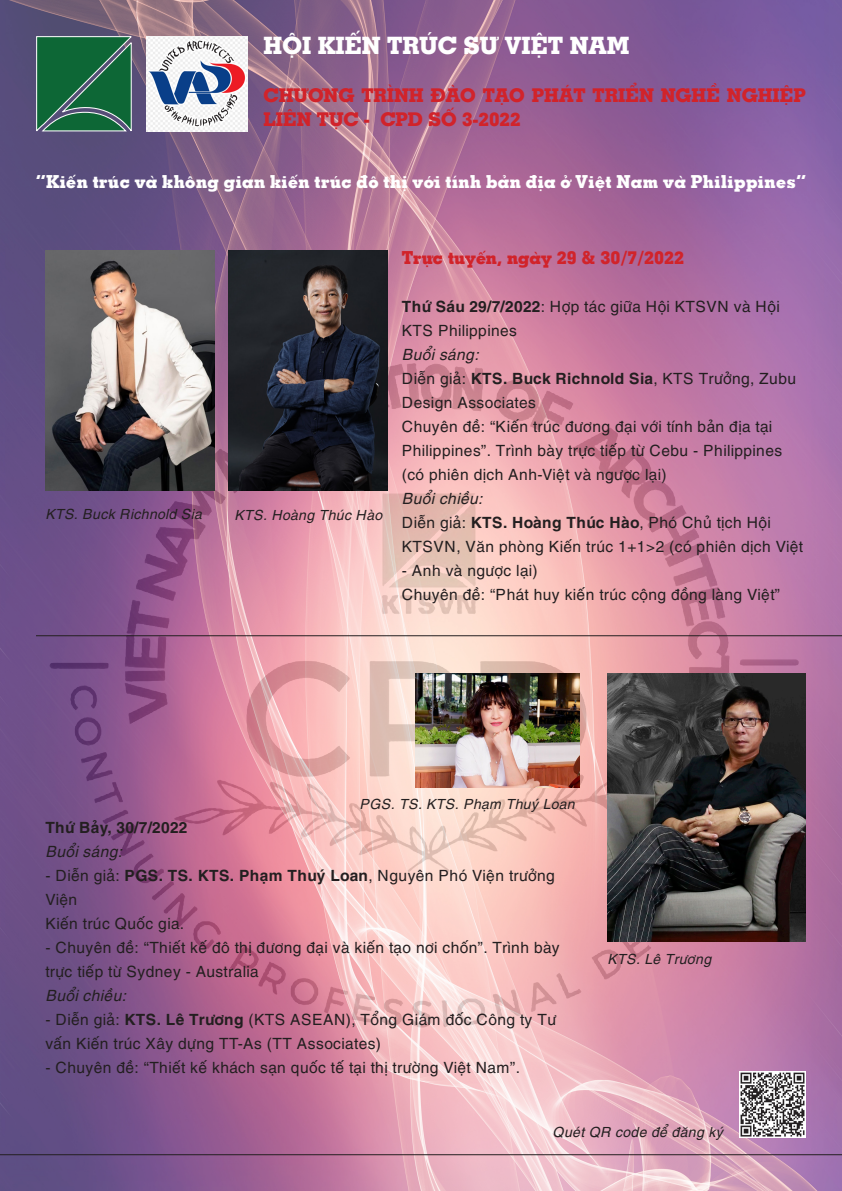
<style>
.page{position:relative;width:842px;height:1191px;background:#fff}
.page>*{position:absolute;margin:0;border:0;box-sizing:border-box;transform-origin:0 0}
.t1{font:24px "Geo Slab 703 Extra";color:#fff}
.t2{font:19px/24px "Geo Slab 703 Extra";color:#d1232a}
.t3{font:18px "Geo Slab 703 Extra";letter-spacing:.025em;color:#fff}
.t4{font:18px "Geo Slab 703 Extra";color:#d1232a}
.t5{font:15.5px/24px "UTM Helve";color:#231f20}
.t6{font:italic 15.5px "UTM Helve";color:#231f20}
.t7{font:700 15.5px "UTM Helve";color:#231f20}
.t8{font:italic 14px "UTM Helve";color:#231f20}
.s1{font-weight:700}
</style>
<div class="page">
<img style="left:0;top:0;width:842px;height:1191px">
<img style="left:45px;top:293px;width:761px;height:760px">
<img style="left:45px;top:251px;width:169px;height:239px">
<img style="left:415px;top:673px;width:164px;height:114px">
<img style="left:228px;top:251px;width:160px;height:239px">
<img style="left:607px;top:673px;width:199px;height:268px">
<img style="left:146px;top:36px;width:102px;height:96px">
<hr style="left:36px;top:635px;width:806px;height:1px;background:#231f20">
<hr style="left:0;top:1154px;width:842px;height:1px;background:#231f20">
<svg style="left:36px;top:36px;width:96px;height:96px;background:#28714d"></svg>
<img style="left:740px;top:1071px;width:66px;height:67px">
<p class="t1" style="left:264px;top:28px;width:367px">HỘI KIẾN TRÚC SƯ VIỆT NAM</p>
<p class="t2" style="left:264px;top:83px;width:544px">CHƯƠNG TRÌNH ĐÀO TẠO PHÁT TRIỂN NGHỀ NGHIỆP<br>LIÊN TỤC - CPD SỐ 3-2022</p>
<p class="t3" style="left:36px;top:168px;width:771px">“Kiến trúc và không gian kiến trúc đô thị với tính bản địa ở Việt Nam và Philippines”</p>
<p class="t8" style="left:45px;top:502px;width:158px">KTS. Buck Richnold Sia</p>
<p class="t8" style="left:234px;top:504px;width:149px">KTS. Hoàng Thúc Hào</p>
<p class="t4" style="left:402px;top:245px;width:284px">Trực tuyến, ngày 29 &amp; 30/7/2022</p>
<p class="t5" style="left:402px;top:293px;width:380px"><span class="s1">Thứ Sáu 29/7/2022</span>: Hợp tác giữa Hội KTSVN và Hội<br>KTS Philippines</p>
<p class="t6" style="left:402px;top:342px;width:79px">Buổi sáng:</p>
<p class="t5" style="left:402px;top:365px;width:396px">Diễn giả: <span class="s1">KTS. Buck Richnold Sia</span>, KTS Trưởng, Zubu<br>Design Associates</p>
<p class="t5" style="left:402px;top:413px;width:382px">Chuyên đề: “Kiến trúc đương đại với tính bản địa tại<br>Philippines”. Trình bày trực tiếp từ Cebu - Philippines (có phiên dịch Anh-Việt và ngược lại)</p>
<p class="t6" style="left:402px;top:486px;width:82px">Buổi chiều:</p>
<p class="t5" style="left:402px;top:509px;width:403px">Diễn giả: <span class="s1">KTS. Hoàng Thúc Hào</span>, Phó Chủ tịch Hội<br>KTSVN, Văn phòng Kiến trúc 1+1&gt;2 (có phiên dịch Việt</p>
<p class="t5" style="left:402px;top:557px;width:138px">- Anh và ngược lại)</p>
<p class="t5" style="left:402px;top:581px;width:380px">Chuyên đề: “Phát huy kiến trúc cộng đồng làng Việt”</p>
<p class="t8" style="left:359px;top:793px;width:217px">PGS. TS. KTS. Phạm Thuý Loan</p>
<p class="t7" style="left:45px;top:814px;width:144px">Thứ Bảy, 30/7/2022</p>
<p class="t6" style="left:45px;top:839px;width:79px">Buổi sáng:</p>
<p class="t5" style="left:45px;top:862px;width:511px">- Diễn giả: <span class="s1">PGS. TS. KTS. Phạm Thuý Loan</span>, Nguyên Phó Viện trưởng<br>Viện</p>
<p class="t5" style="left:45px;top:910px;width:141px">Kiến trúc Quốc gia.</p>
<p class="t5" style="left:45px;top:934px;width:516px">- Chuyên đề: “Thiết kế đô thị đương đại và kiến tạo nơi chốn”. Trình bày</p>
<p class="t5" style="left:45px;top:958px;width:215px">trực tiếp từ Sydney - Australia</p>
<p class="t6" style="left:45px;top:983px;width:82px">Buổi chiều:</p>
<p class="t5" style="left:45px;top:1006px;width:513px">- Diễn giả: <span class="s1">KTS. Lê Trương</span> (KTS ASEAN), Tổng Giám đốc Công ty Tư vấn Kiến trúc Xây dựng TT-As (TT Associates)</p>
<p class="t5" style="left:45px;top:1054px;width:476px">- Chuyên đề: “Thiết kế khách sạn quốc tế tại thị trường Việt Nam”.</p>
<p class="t8" style="left:607px;top:947px;width:105px">KTS. Lê Trương</p>
<p class="t8" style="left:553px;top:1121px;width:172px">Quét QR code để đăng ký</p>
</div>
